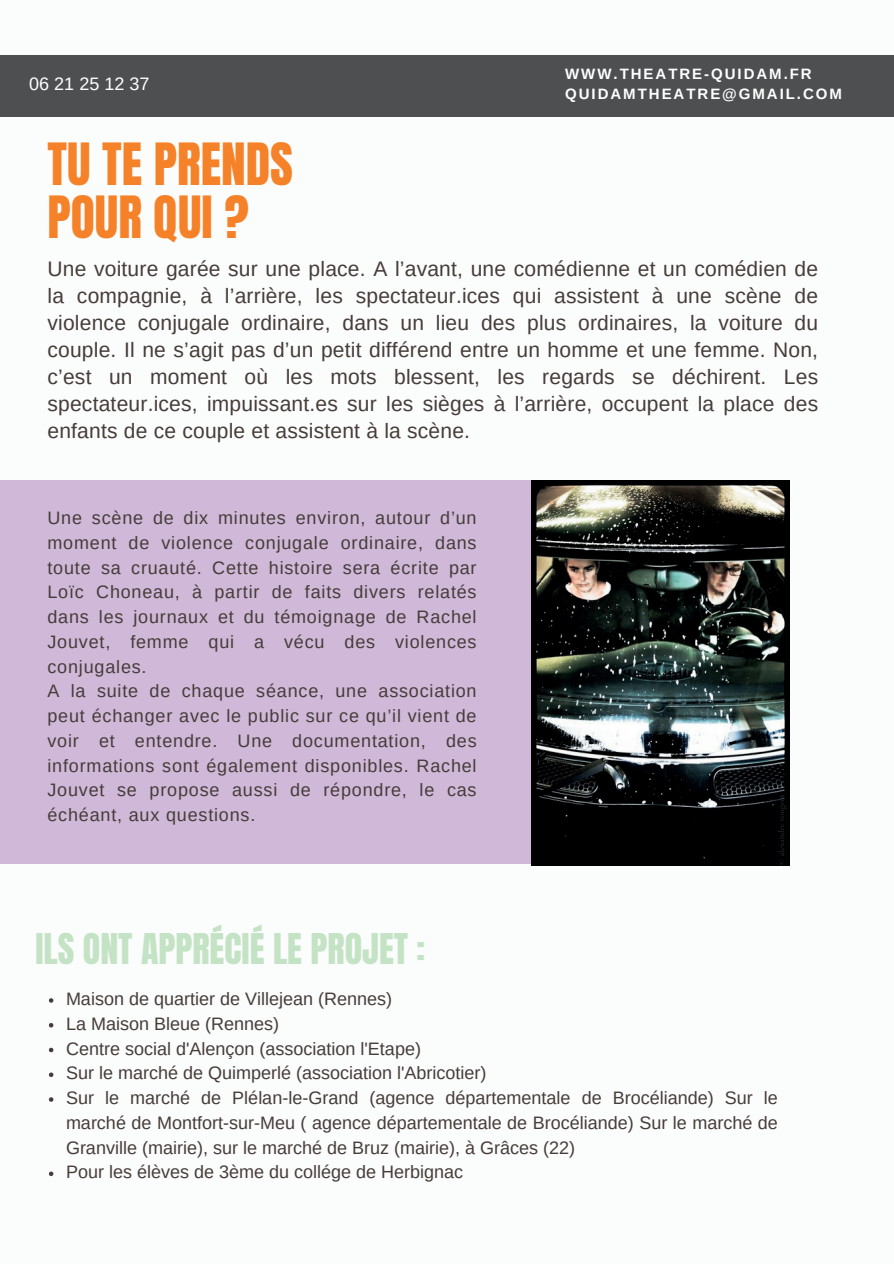
<style>
.page{position:relative;width:894px;height:1264px;background:#fff}
.page>*{position:absolute;margin:0;border:0;box-sizing:border-box;transform-origin:0 0}
.t1{font:49.5px/52.8px "Anton";color:#f58128}
.t2{font:36px "Anton";color:#c4e3c5}
.t3{font:21px/27px "Arimo";letter-spacing:.01em;color:#463c39;text-align:justify}
.t4{font:18px/24.8px "Arimo";letter-spacing:.045em;color:#463c39}
.t5{font:18px/24.8px "Arimo";color:#463c39}
.t6{font:18px "Arimo";color:#fff}
.t7{font:700 15px/20.2px "Arimo";letter-spacing:.13em;color:#fff}
</style>
<div class="page">
<div style="left:0;top:0;width:893px;height:1263px;background:#fbfcfc"></div>
<div style="left:0;top:480px;width:685px;height:384px;background:#cfb8d8"></div>
<img style="left:531px;top:480px;width:258px;height:385px">
<svg style="left:49px;top:998px;width:4px;height:4px"></svg>
<svg style="left:49px;top:1023px;width:4px;height:4px"></svg>
<svg style="left:49px;top:1047px;width:4px;height:5px"></svg>
<svg style="left:49px;top:1072px;width:4px;height:4px"></svg>
<svg style="left:49px;top:1097px;width:4px;height:4px"></svg>
<svg style="left:49px;top:1171px;width:4px;height:4px"></svg>
<div style="left:0;top:55px;width:893px;height:61px;background:#4d4f51"></div>
<p class="t6" style="left:29px;top:72px;width:122px">06 21 25 12 37</p>
<h1 class="t1" style="left:47px;top:142px;width:247px">TU TE PRENDS<br>POUR QUI ?</h1>
<p class="t7" style="left:565px;top:64px;width:278px">WWW.THEATRE-QUIDAM.FR<br>QUIDAMTHEATRE@GMAIL.COM</p>
<p class="t3" style="left:47px;top:255px;width:772px">Une voiture garée sur une place. A l’avant, une comédienne et un comédien de la compagnie, à l’arrière, les spectateur.ices qui assistent à une scène de violence conjugale ordinaire, dans un lieu des plus ordinaires, la voiture du couple. Il ne s’agit pas d’un petit différend entre un homme et une femme. Non, c’est un moment où les mots blessent, les regards se déchirent. Les spectateur.ices, impuissant.es sur les sièges à l’arrière, occupent la place des enfants de ce couple et assistent à la scène.</p>
<p class="t4" style="left:47px;top:505px;width:430px">Une scène de dix minutes environ, autour d’un moment de violence conjugale ordinaire, dans toute sa cruauté. Cette histoire sera écrite par Loïc Choneau, à partir de faits divers relatés dans les journaux et du témoignage de Rachel Jouvet, femme qui a vécu des violences conjugales.<br>A la suite de chaque séance, une association peut échanger avec le public sur ce qu’il vient de voir et entendre. Une documentation, des informations sont également disponibles. Rachel Jouvet se propose aussi de répondre, le cas échéant, aux questions.</p>
<h2 class="t2" style="left:35px;top:931px;width:391px">ILS ONT APPRÉCIÉ LE PROJET :</h2>
<p class="t5" style="left:66px;top:986px;width:713px">Maison de quartier de Villejean (Rennes)<br>La Maison Bleue (Rennes)<br>Centre social d'Alençon (association l'Etape)<br>Sur le marché de Quimperlé (association l'Abricotier)<br>Sur le marché de Plélan-le-Grand (agence départementale de Brocéliande) Sur le marché de Montfort-sur-Meu ( agence départementale de Brocéliande) Sur le marché de Granville (mairie), sur le marché de Bruz (mairie), à Grâces (22)<br>Pour les élèves de 3ème du collége de Herbignac</p>
</div>
